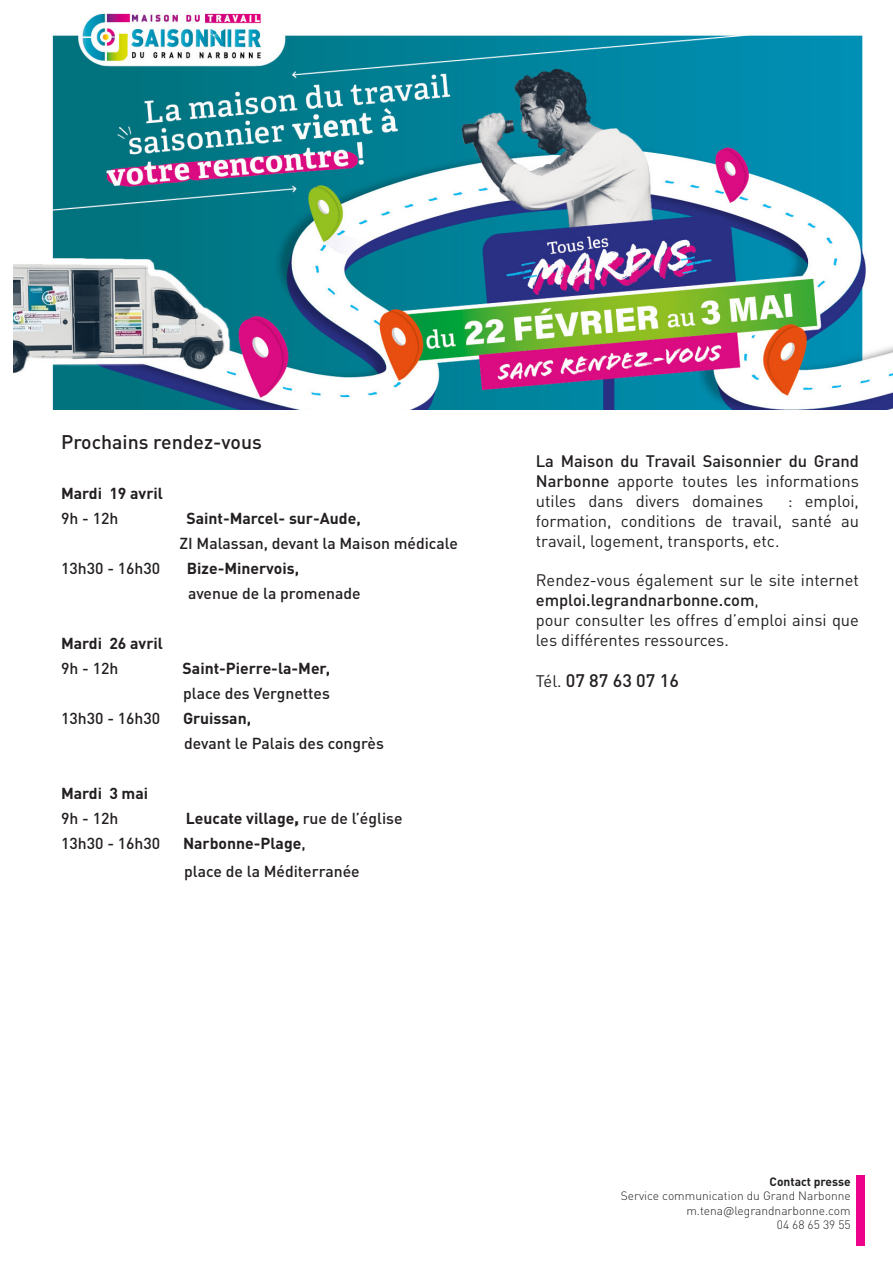
<style>
.page{position:relative;width:893px;height:1263px;background:#fff}
.page>*{position:absolute;margin:0;border:0;box-sizing:border-box;transform-origin:0 0}
.t1{font:500 19.5px "DIN Pro";color:#231f20}
.t2{font:500 18px "DIN Pro";color:#231f20}
.t3{font:16.5px/19.8px "DIN Pro";color:#231f20;text-align:justify}
.t4{font:500 15.75px "DIN Pro";color:#231f20}
.t5{font:700 15.75px "DIN Pro";color:#231f20}
.t6{font:300 12px "DIN Pro";color:#231f20}
.t7{font:700 12px "DIN Pro";color:#231f20}
.s1{font-weight:900}
.s2{font-weight:500}
.s3{font-weight:400;font-size:16.5px}
</style>
<div class="page">
<div style="left:856px;top:1175px;width:9px;height:70px;background:#ed028c"></div>
<img style="left:14px;top:12px;width:879px;height:398px">
<p class="t1" style="left:61px;top:429px;width:202px">Prochains rendez-vous</p>
<p class="t5" style="left:61px;top:483px;width:103px">Mardi 19 avril</p>
<p class="t4" style="left:61px;top:508px;width:59px">9h - 12h</p>
<p class="t5" style="left:186px;top:508px;width:176px">Saint-Marcel- sur-Aude,</p>
<p class="t4" style="left:180px;top:533px;width:280px">ZI Malassan, devant la Maison médicale</p>
<p class="t4" style="left:61px;top:558px;width:101px">13h30 - 16h30</p>
<p class="t5" style="left:187px;top:558px;width:114px">Bize-Minervois,</p>
<p class="t4" style="left:188px;top:583px;width:174px">avenue de la promenade</p>
<p class="t5" style="left:61px;top:633px;width:103px">Mardi 26 avril</p>
<p class="t4" style="left:61px;top:658px;width:59px">9h - 12h</p>
<p class="t5" style="left:183px;top:658px;width:149px">Saint-Pierre-la-Mer,</p>
<p class="t4" style="left:183px;top:683px;width:148px">place des Vergnettes</p>
<p class="t4" style="left:61px;top:708px;width:101px">13h30 - 16h30</p>
<p class="t5" style="left:183px;top:708px;width:70px">Gruissan,</p>
<p class="t4" style="left:184px;top:733px;width:201px">devant le Palais des congrès</p>
<p class="t5" style="left:61px;top:783px;width:89px">Mardi 3 mai</p>
<p class="t4" style="left:61px;top:808px;width:59px">9h - 12h</p>
<p class="t5" style="left:186px;top:808px;width:218px">Leucate village<span class="s1">,</span> <span class="s2">rue de l’église</span></p>
<p class="t4" style="left:61px;top:833px;width:101px">13h30 - 16h30</p>
<p class="t5" style="left:183px;top:833px;width:124px">Narbonne-Plage<span class="s2">,</span></p>
<p class="t4" style="left:184px;top:860px;width:177px">place de la Méditerranée</p>
<p class="t3" style="left:536px;top:451px;width:325px"><span class="s2">La Maison du Travail Saisonnier du Grand Narbonne</span> apporte toutes les informations utiles dans divers domaines</p>
<p class="t3" style="left:536px;top:490px;width:325px;text-indent:252px">: emploi, formation, conditions de travail, santé au travail, logement, transports, etc.</p>
<p class="t3" style="left:536px;top:570px;width:325px">Rendez-vous également sur le site internet <span class="s2">emploi.legrandnarbonne.com</span>,</p>
<p class="t3" style="left:536px;top:609px;width:325px">pour consulter les offres d’emploi ainsi que les différentes ressources.</p>
<p class="t2" style="left:536px;top:668px;width:145px"><span class="s3">Tél.</span> 07 87 63 07 16</p>
<p class="t7" style="left:770px;top:1173px;width:83px">Contact presse</p>
<p class="t6" style="left:621px;top:1188px;width:231px">Service communication du Grand Narbonne</p>
<p class="t6" style="left:686px;top:1202px;width:166px">m.tena@legrandnarbonne.com</p>
<p class="t6" style="left:777px;top:1216px;width:75px">04 68 65 39 55</p>
</div>
